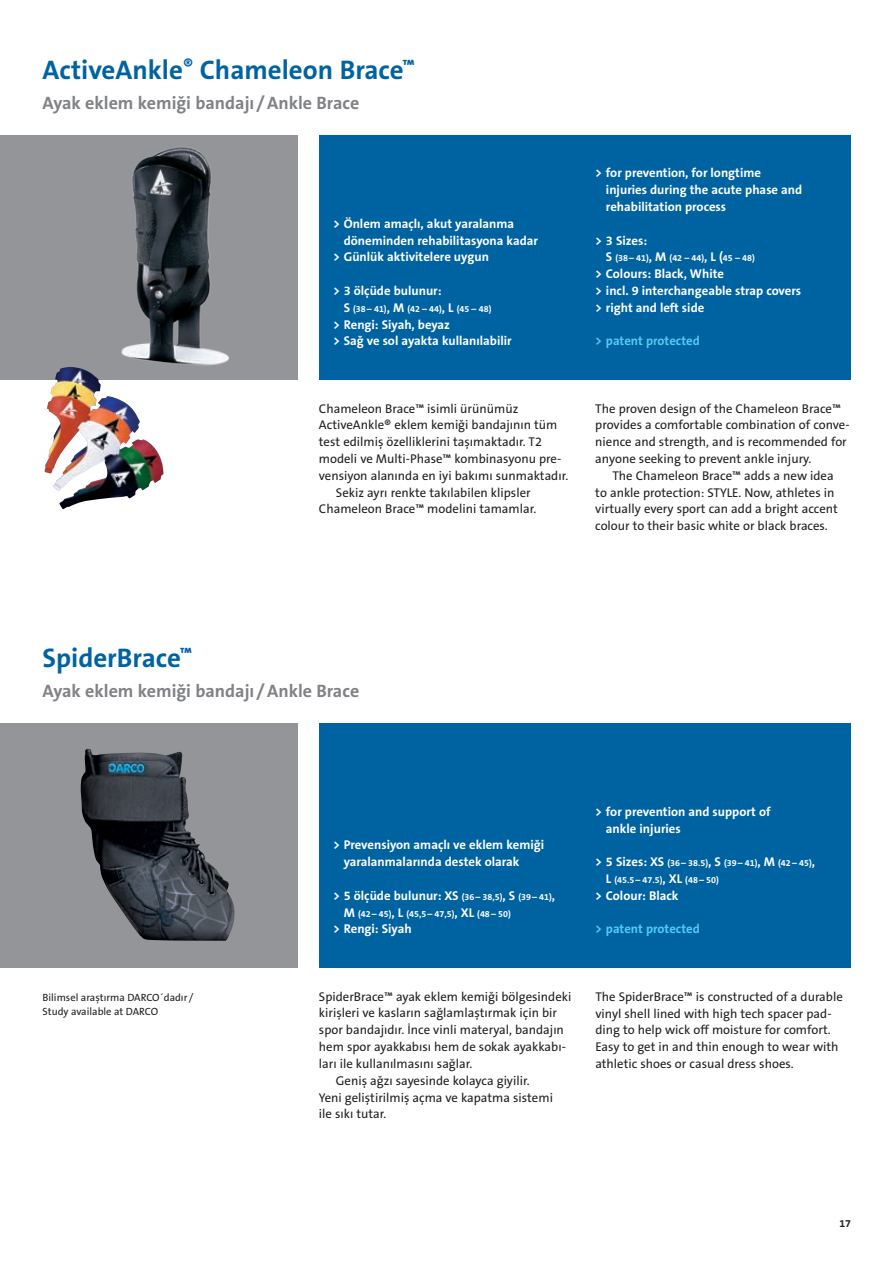
<style>
.page{position:relative;width:893px;height:1263px;background:#fff}
.page>*{position:absolute;margin:0;border:0;box-sizing:border-box;transform-origin:0 0}
.t1{font:700 27px "The Sans B Plus W7";color:#0063a1}
.t2{font:700 18px "The Sans B Plus W7";color:#808285}
.t3{font:12.75px/16.8px "The Sans B Plus W5 Plain";color:#231f20}
.t4{font:700 12.75px/16.8px "The Sans B Plus W7";color:#fff}
.t5{font:700 12.75px "The Sans B Plus W7";color:#51caf5}
.t6{font:10.5px/14.2px "The Sans B Plus W5 Plain";color:#231f20}
.t7{font:700 10.5px "The Sans B Plus W7";color:#231f20}
.t8{font:700 9px/16.8px "The Sans B Plus W7";color:#fff}
.s1{font-size:12.75px}
.s2{font-size:9px}
</style>
<div class="page">
<div style="left:319px;top:135px;width:531px;height:245px;background:#0063a1"></div>
<div style="left:0;top:135px;width:298px;height:245px;background:#939598"></div>
<img style="left:44px;top:368px;width:120px;height:141px">
<img style="left:119px;top:147px;width:110px;height:224px">
<div style="left:319px;top:723px;width:531px;height:244px;background:#0063a1"></div>
<div style="left:0;top:723px;width:298px;height:244px;background:#939598"></div>
<img style="left:80px;top:749px;width:155px;height:192px">
<h1 class="t1" style="left:43px;top:52px;width:374px">ActiveAnkle<sup>®</sup> Chameleon Brace<sup>™</sup></h1>
<h2 class="t2" style="left:43px;top:91px;width:318px">Ayak eklem kemiği bandajı /Ankle Brace</h2>
<p class="t4" style="left:333px;top:215px;width:183px">&gt; Önlem amaçlı, akut yaralanma</p>
<p class="t4" style="left:344px;top:232px;width:196px">döneminden rehabilitasyona kadar</p>
<p class="t4" style="left:333px;top:249px;width:157px">&gt; Günlük aktivitelere uygun</p>
<p class="t4" style="left:333px;top:282px;width:110px">&gt; 3 ölçüde bulunur:</p>
<p class="t8" style="left:344px;top:300px;width:149px"><span class="s1">S</span> (38– 41)<span class="s1">, M</span> (42 – 44)<span class="s1">, L</span> (45 – 48)</p>
<p class="t4" style="left:333px;top:316px;width:180px">&gt; Rengi: Siyah, beyaz<br>&gt; Sağ ve sol ayakta kullanılabilir</p>
<p class="t3" style="left:319px;top:400px;width:201px">Chameleon Brace™ isimli ürünümüz</p>
<p class="t3" style="left:319px;top:417px;width:240px">ActiveAnkle® eklem kemiği bandajının tüm</p>
<p class="t3" style="left:319px;top:434px;width:225px">test edilmiş özelliklerini taşımaktadır. T2</p>
<p class="t3" style="left:319px;top:450px;width:244px">modeli ve Multi-Phase™ kombinasyonu pre-</p>
<p class="t3" style="left:319px;top:467px;width:251px">vensiyon alanında en iyi bakımı sunmaktadır.</p>
<p class="t3" style="left:336px;top:484px;width:196px">Sekiz ayrı renkte takılabilen klipsler</p>
<p class="t3" style="left:319px;top:501px;width:219px">Chameleon Brace™ modelini tamamlar.</p>
<p class="t4" style="left:606px;top:165px;width:198px;text-indent:-11px">&gt; for prevention, for longtime injuries during the acute phase and rehabilitation process</p>
<p class="t4" style="left:595px;top:232px;width:53px">&gt; 3 Sizes:</p>
<p class="t8" style="left:606px;top:250px;width:150px"><span class="s1">S</span> (38– 41)<span class="s1">, M</span> (42 – 44)<span class="s1">, L (</span>45 – 48)</p>
<p class="t4" style="left:595px;top:266px;width:207px">&gt; Colours: Black, White<br>&gt; incl. 9 interchangeable strap covers &gt; right and left side</p>
<p class="t5" style="left:595px;top:333px;width:106px">&gt; patent protected</p>
<p class="t3" style="left:595px;top:400px;width:256px">The proven design of the Chameleon Brace™ provides a comfortable combination of conve&shy;nience and strength, and is recommended for anyone seeking to prevent ankle injury.</p>
<p class="t3" style="left:595px;top:467px;width:244px;text-indent:17px">The Chameleon Brace™ adds a new idea to ankle protection: STYLE. Now, athletes in virtually every sport can add a bright accent colour to their basic white or black braces.</p>
<h1 class="t1" style="left:43px;top:640px;width:151px">SpiderBrace<sup>™</sup></h1>
<h2 class="t2" style="left:43px;top:679px;width:318px">Ayak eklem kemiği bandajı /Ankle Brace</h2>
<p class="t6" style="left:43px;top:990px;width:152px">Bilimsel araştırma DARCO´dadır /<br>Study available at DARCO</p>
<p class="t4" style="left:344px;top:837px;width:202px;text-indent:-11px">&gt; Prevensiyon amaçlı ve eklem kemiği yaralanmalarında destek olarak</p>
<p class="t4" style="left:333px;top:887px;width:224px">&gt; 5 ölçüde bulunur: XS <span class="s2">(36– 38,5)</span>, S <span class="s2">(39– 41)</span>,</p>
<p class="t8" style="left:344px;top:905px;width:169px"><span class="s1">M</span> (42– 45)<span class="s1">, L</span> (45,5– 47,5)<span class="s1">, XL</span> (48– 50)</p>
<p class="t4" style="left:333px;top:921px;width:80px">&gt; Rengi: Siyah</p>
<p class="t4" style="left:319px;top:887px;width:95px">&gt; Farbe: Schwarz</p>
<p class="t4" style="left:319px;top:921px;width:143px">&gt; rechts und links tragbar</p>
<p class="t3" style="left:319px;top:988px;width:254px">SpiderBrace™ ayak eklem kemiği bölgesindeki</p>
<p class="t3" style="left:319px;top:1005px;width:240px">kirişleri ve kasların sağlamlaştırmak için bir</p>
<p class="t3" style="left:319px;top:1022px;width:247px">spor bandajıdır. İnce vinli materyal, bandajın</p>
<p class="t3" style="left:319px;top:1038px;width:248px">hem spor ayakkabısı hem de sokak ayakkabı-</p>
<p class="t3" style="left:319px;top:1055px;width:155px">ları ile kullanılmasını sağlar.</p>
<p class="t3" style="left:336px;top:1072px;width:195px">Geniş ağzı sayesinde kolayca giyilir.</p>
<p class="t3" style="left:319px;top:1089px;width:236px">Yeni geliştirilmiş açma ve kapatma sistemi</p>
<p class="t3" style="left:319px;top:1106px;width:69px">ile sıkı tutar.</p>
<p class="t4" style="left:606px;top:803px;width:166px;text-indent:-11px">&gt; for prevention and support of ankle injuries</p>
<p class="t8" style="left:606px;top:855px;width:211px;text-indent:-11px"><span class="s1">&gt; 5 Sizes: XS</span> (36– 38.5)<span class="s1">, S</span> (39– 41)<span class="s1">, M</span> (42– 45)<span class="s1">,<br>L</span> (45.5– 47.5)<span class="s1">, XL</span> (48– 50)</p>
<p class="t4" style="left:595px;top:887px;width:85px">&gt; Colour: Black</p>
<p class="t5" style="left:595px;top:921px;width:106px">&gt; patent protected</p>
<p class="t3" style="left:595px;top:988px;width:249px">The SpiderBrace™ is constructed of a durable vinyl shell lined with high tech spacer pad&shy;ding to help wick off moisture for comfort.<br>Easy to get in and thin enough to wear with athletic shoes or casual dress shoes.</p>
<p class="t7" style="left:839px;top:1216px;width:13px">17</p>
</div>
